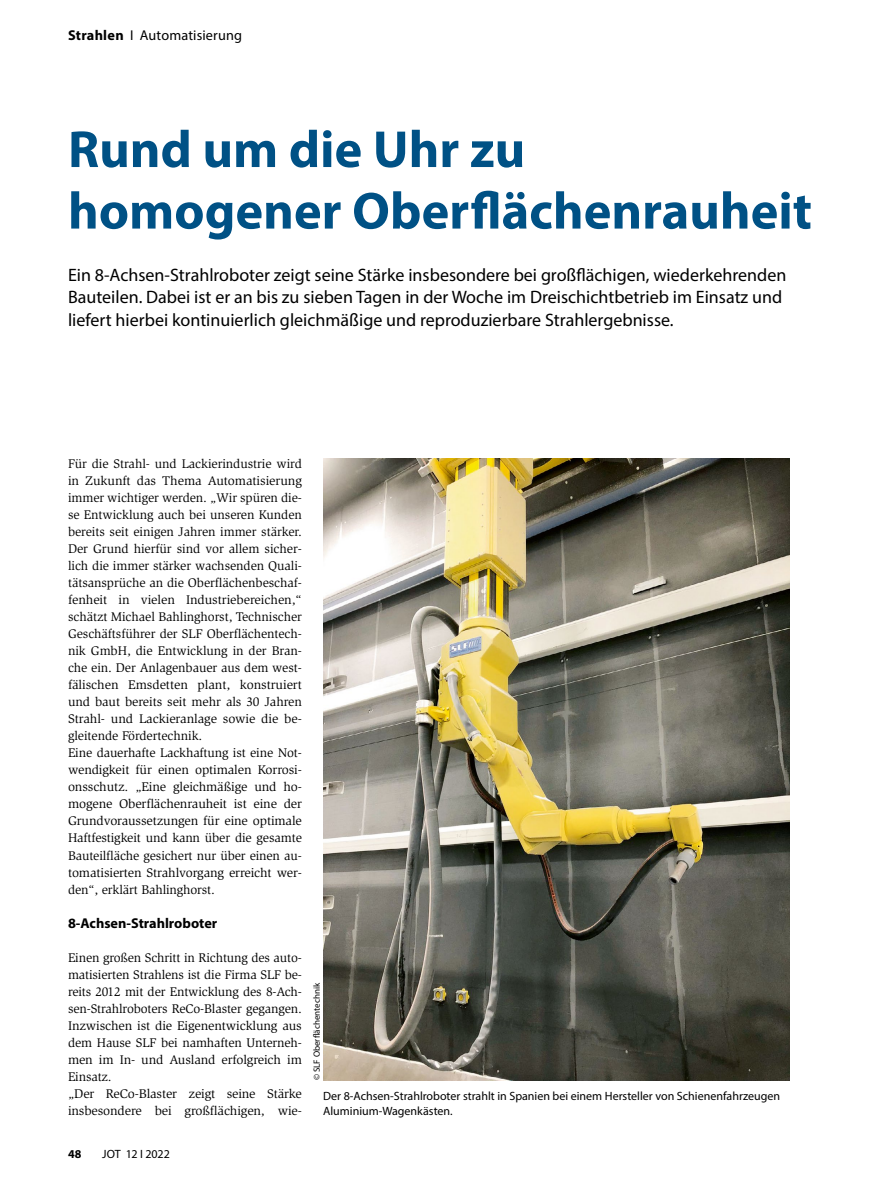
<style>
.page{position:relative;width:893px;height:1187px;background:#fff}
.page>*{position:absolute;margin:0;border:0;box-sizing:border-box;transform-origin:0 0}
.Title_1_kleiner{font:700 52.5px/61.5px "Myriad Pro";color:#005185}
.Trailer_1{font:18px/22.5px "Myriad Pro";color:#000}
.Category_x{font:14.25px "Myriad Pro";letter-spacing:.01em;color:#000}
.SectionHeading_1_x{font:700 14.25px "Myriad Pro";color:#000}
.Para_x{font:12.9px/17px "Slimbach Std";letter-spacing:-.01em;color:#000;text-align:justify}
.Image_Caption_x{font:12px/15px "Myriad Pro";color:#000}
.t1{font:700 12px "Myriad Pro";color:#000}
.Image_Source_x{font:9px "Myriad Pro";color:#000}
.s1{font-weight:700}
</style>
<div class="page">
<img style="left:323px;top:458px;width:467px;height:622px">
<p class="Category_x" style="left:68px;top:27px;width:176px"><span class="s1">Strahlen</span> I Automatisierung</p>
<p class="Title_1_kleiner" style="left:68px;top:117px;width:745px">Rund um die Uhr zu<br>homogener Oberflächenrauheit</p>
<p class="Trailer_1" style="left:68px;top:263px;width:720px">Ein 8-Achsen-Strahlroboter zeigt seine Stärke insbesondere bei großflächigen, wiederkehrenden<br>Bauteilen. Dabei ist er an bis zu sieben Tagen in der Woche im Dreischichtbetrieb im Einsatz und liefert hierbei kontinuierlich gleichmäßige und reproduzierbare Strahlergebnisse.</p>
<p class="Para_x" style="left:68px;top:455px;width:235px">Für die Strahl- und Lackierindustrie wird in Zukunft das Thema Automatisierung immer wichtiger werden. „Wir spüren die&shy;se Entwicklung auch bei unseren Kunden bereits seit einigen Jahren immer stärker.<br>Der Grund hierfür sind vor allem sicher&shy;lich die immer stärker wachsenden Quali&shy;tätsansprüche an die Oberflächenbeschaf&shy;fenheit in vielen Industriebereichen,“ schätzt Michael Bahlinghorst, Technischer Geschäftsführer der SLF Oberflächentech&shy;nik GmbH, die Entwicklung in der Bran&shy;che ein. Der Anlagenbauer aus dem west&shy;fälischen Emsdetten plant, konstruiert und baut bereits seit mehr als 30 Jahren Strahl- und Lackieranlage sowie die be&shy;gleitende Fördertechnik.</p>
<p class="Para_x" style="left:68px;top:744px;width:235px">Eine dauerhafte Lackhaftung ist eine Not&shy;wendigkeit für einen optimalen Korrosi&shy;onsschutz. „Eine gleichmäßige und ho&shy;mogene Oberflächenrauheit ist eine der Grundvoraussetzungen für eine optimale Haftfestigkeit und kann über die gesamte Bauteilfläche gesichert nur über einen au&shy;tomatisierten Strahlvorgang erreicht wer&shy;den“, erklärt Bahlinghorst.</p>
<p class="SectionHeading_1_x" style="left:68px;top:913px;width:151px">8-Achsen-Strahlroboter</p>
<p class="Para_x" style="left:68px;top:948px;width:235px">Einen großen Schritt in Richtung des auto&shy;matisierten Strahlens ist die Firma SLF be&shy;reits 2012 mit der Entwicklung des 8-Ach&shy;sen-Strahlroboters ReCo-Blaster gegangen.<br>Inzwischen ist die Eigenentwicklung aus dem Hause SLF bei namhaften Unterneh&shy;men im In- und Ausland erfolgreich im Einsatz.</p>
<p class="Para_x" style="left:68px;top:1084px;width:235px">„Der ReCo-Blaster zeigt seine Stärke insbesondere bei großflächigen, wie-</p>
<p class="Image_Source_x" style="left:311px;top:1080px;width:99px;rotate:-90deg">© SLF Oberflächentechnik</p>
<p class="Image_Caption_x" style="left:323px;top:1087px;width:458px">Der 8-Achsen-Strahlroboter strahlt in Spanien bei einem Hersteller von Schienenfahrzeugen<br>Aluminium-Wagenkästen.</p>
<p class="t1" style="left:68px;top:1145px;width:15px">48</p>
<p class="Image_Caption_x" style="left:102px;top:1145px;width:69px">JOT 12 I 2022</p>
</div>
